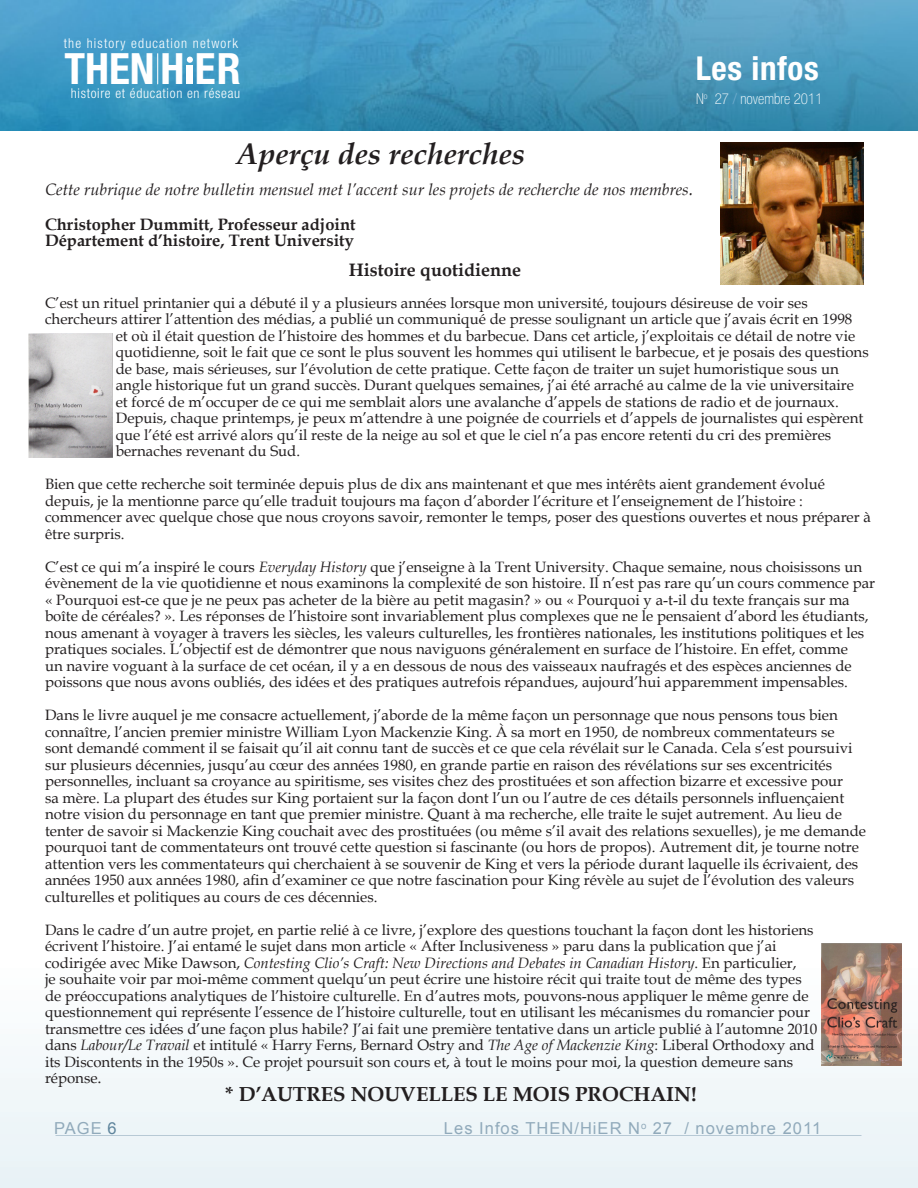
<style>
.page{position:relative;width:918px;height:1188px;background:#fff}
.page>*{position:absolute;margin:0;border:0;box-sizing:border-box;transform-origin:0 0}
.t1{font:700 condensed 43.2px "Helvetica Neue";color:#fff}
.t2{font:700 condensed 33px "Helvetica Neue";letter-spacing:.02em;color:#fff}
.t3{font:italic 700 30px "Book Antiqua";color:#231f20}
.t4{font:700 20.25px "Book Antiqua";color:#231f20}
.t5{font:700 18px "Book Antiqua";color:#231f20}
.t6{font:italic 16.5px "Book Antiqua";color:#231f20}
.t7{font:700 16.5px "Book Antiqua";color:#231f20}
.t8{font:16.5px "Arial";letter-spacing:.06em;color:#91aabb}
.t9{font:15px/16.5px "Book Antiqua";color:#231f20}
.t10{font:100 condensed 15px "Helvetica Neue";color:#fff}
.t11{font:300 condensed 13.65px "Helvetica Neue";letter-spacing:.05em;color:#fff}
.t12{font:300 condensed 13.65px "Helvetica Neue";letter-spacing:.07em;color:#fff}
.s1{color:#7fb3d1}
.s2{font-size:18px}
.s3{font-style:italic}
.s4{font-size:16.5px}
.s5{color:#5e849c}
</style>
<div class="page">
<div style="left:0;top:963px;width:918px;height:225px;background:#f2f7f9"></div>
<hr style="left:56px;top:1135px;width:805px;height:1px;background:#003b62">
<img style="left:0;top:0;width:918px;height:130px">
<hr style="left:157px;top:53px;width:1px;height:31px;background:#fff">
<div style="left:187px;top:66px;width:6px;height:18px;background:#fff"></div>
<svg style="left:187px;top:57px;width:6px;height:6px"></svg>
<img style="left:720px;top:142px;width:144px;height:143px">
<img style="left:28px;top:333px;width:85px;height:125px">
<img style="left:821px;top:944px;width:81px;height:122px">
<p class="t12" style="left:64px;top:35px;width:176px">the history education network</p>
<p class="t11" style="left:71px;top:85px;width:171px">histoire et éducation en réseau</p>
<h1 class="t1" style="left:64px;top:43px;width:178px">THENH ER</h1>
<h2 class="t2" style="left:696px;top:48px;width:125px">Les infos</h2>
<p class="t10" style="left:696px;top:90px;width:128px">N<sup>o</sup> 27 <span class="s1">/</span> novembre 2011</p>
<p class="t3" style="left:237px;top:133px;width:290px">Aperçu des recherches</p>
<p class="t6" style="left:45px;top:178px;width:650px">Cette rubrique de notre bulletin mensuel met l’accent sur les projets de recherche de nos membres<span class="s2">.</span></p>
<p class="t7" style="left:45px;top:213px;width:312px">Christopher Dummitt, Professeur adjoint</p>
<p class="t7" style="left:45px;top:230px;width:310px">Département d’histoire, Trent University</p>
<p class="t5" style="left:349px;top:258px;width:174px">Histoire quotidienne</p>
<p class="t9" style="left:45px;top:294px;width:764px">C’est un rituel printanier qui a débuté il y a plusieurs années lorsque mon université, toujours désireuse de voir ses</p>
<p class="t9" style="left:45px;top:311px;width:809px">chercheurs attirer l’attention des médias, a publié un communiqué de presse soulignant un article que j’avais écrit en 1998</p>
<p class="t9" style="left:116px;top:327px;width:741px">et où il était question de l’histoire des hommes et du barbecue. Dans cet article, j’exploitais ce détail de notre vie</p>
<p class="t9" style="left:116px;top:344px;width:755px">quotidienne, soit le fait que ce sont le plus souvent les hommes qui utilisent le barbecue, et je posais des questions</p>
<p class="t9" style="left:116px;top:360px;width:725px">de base, mais sérieuses, sur l’évolution de cette pratique. Cette façon de traiter un sujet humoristique sous un</p>
<p class="t9" style="left:116px;top:377px;width:740px">angle historique fut un grand succès. Durant quelques semaines, j’ai été arraché au calme de la vie universitaire</p>
<p class="t9" style="left:116px;top:393px;width:725px">et forcé de m’occuper de ce qui me semblait alors une avalanche d’appels de stations de radio et de journaux.</p>
<p class="t9" style="left:116px;top:410px;width:749px">Depuis, chaque printemps, je peux m’attendre à une poignée de courriels et d’appels de journalistes qui espèrent</p>
<p class="t9" style="left:116px;top:426px;width:717px">que l’été est arrivé alors qu’il reste de la neige au sol et que le ciel n’a pas encore retenti du cri des premières</p>
<p class="t9" style="left:116px;top:443px;width:186px">bernaches revenant du Sud.</p>
<p class="t9" style="left:45px;top:476px;width:828px">Bien que cette recherche soit terminée depuis plus de dix ans maintenant et que mes intérêts aient grandement évolué depuis, je la mentionne parce qu’elle traduit toujours ma façon d’aborder l’écriture et l’enseignement de l’histoire : commencer avec quelque chose que nous croyons savoir, remonter le temps, poser des questions ouvertes et nous préparer à être surpris.</p>
<p class="t9" style="left:45px;top:558px;width:832px">C’est ce qui m’a inspiré le cours <span class="s3">Everyday History</span> que j’enseigne à la Trent University. Chaque semaine, nous choisissons un évènement de la vie quotidienne et nous examinons la complexité de son histoire. Il n’est pas rare qu’un cours commence par « Pourquoi est-ce que je ne peux pas acheter de la bière au petit magasin? » ou « Pourquoi y a-t-il du texte français sur ma boîte de céréales? ». Les réponses de l’histoire sont invariablement plus complexes que ne le pensaient d’abord les étudiants, nous amenant à voyager à travers les siècles, les valeurs culturelles, les frontières nationales, les institutions politiques et les pratiques sociales. L’objectif est de démontrer que nous naviguons généralement en surface de l’histoire. En effet, comme<br>un navire voguant à la surface de cet océan, il y a en dessous de nous des vaisseaux naufragés et des espèces anciennes de poissons que nous avons oubliés, des idées et des pratiques autrefois répandues, aujourd’hui apparemment impensables.</p>
<p class="t9" style="left:45px;top:707px;width:823px">Dans le livre auquel je me consacre actuellement, j’aborde de la même façon un personnage que nous pensons tous bien connaître, l’ancien premier ministre William Lyon Mackenzie King. À sa mort en 1950, de nombreux commentateurs se sont demandé comment il se faisait qu’il ait connu tant de succès et ce que cela révélait sur le Canada. Cela s’est poursuivi sur plusieurs décennies, jusqu’au cœur des années 1980, en grande partie en raison des révélations sur ses excentricités personnelles, incluant sa croyance au spiritisme, ses visites chez des prostituées et son affection bizarre et excessive pour<br>sa mère. La plupart des études sur King portaient sur la façon dont l’un ou l’autre de ces détails personnels influençaient notre vision du personnage en tant que premier ministre. Quant à ma recherche, elle traite le sujet autrement. Au lieu de tenter de savoir si Mackenzie King couchait avec des prostituées (ou même s’il avait des relations sexuelles), je me demande pourquoi tant de commentateurs ont trouvé cette question si fascinante (ou hors de propos). Autrement dit, je tourne notre attention vers les commentateurs qui cherchaient à se souvenir de King et vers la période durant laquelle ils écrivaient, des années 1950 aux années 1980, afin d’examiner ce que notre fascination pour King révèle au sujet de l’évolution des valeurs culturelles et politiques au cours de ces décennies.</p>
<p class="t9" style="left:45px;top:921px;width:774px">Dans le cadre d’un autre projet, en partie relié à ce livre, j’explore des questions touchant la façon dont les historiens écrivent l’histoire. J’ai entamé le sujet dans mon article « After Inclusiveness » paru dans la publication que j’ai codirigée avec Mike Dawson, <span class="s3">Contesting Clio’s Craft: New Directions and Debates in Canadian History</span>. En particulier,<br>je souhaite voir par moi-même comment quelqu’un peut écrire une histoire récit qui traite tout de même des types de préoccupations analytiques de l’histoire culturelle. En d’autres mots, pouvons-nous appliquer le même genre de questionnement qui représente l’essence de l’histoire culturelle, tout en utilisant les mécanismes du romancier pour transmettre ces idées d’une façon plus habile? J’ai fait une première tentative dans un article publié à l’automne 2010 dans <span class="s3">Labour/Le Travail</span> et intitulé « Harry Ferns, Bernard Ostry and <span class="s3">The Age of Mackenzie King</span>: Liberal Orthodoxy and its Discontents in the 1950s ». Ce projet poursuit son cours et, à tout le moins pour moi, la question demeure sans réponse<span class="s4">.</span></p>
<p class="t4" style="left:225px;top:1081px;width:473px">* D’AUTRES NOUVELLES LE MOIS PROCHAIN!</p>
<p class="t8" style="left:54px;top:1117px;width:64px">PAGE <span class="s5">6</span></p>
<p class="t8" style="left:444px;top:1117px;width:379px">Les Infos THEN/HiER N<sup>o</sup> 27 / novembre 2011</p>
</div>
